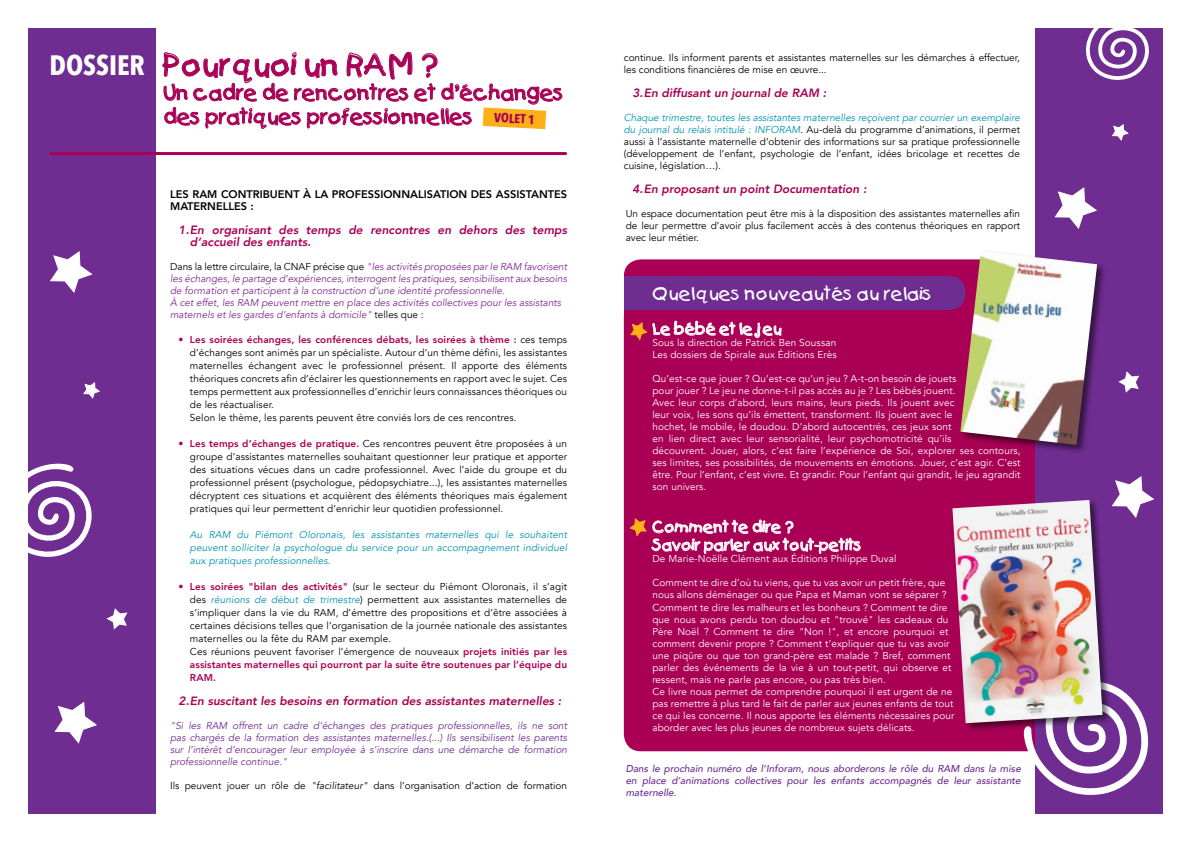
<style>
.page{position:relative;width:1191px;height:842px;background:#fff}
.page>*{position:absolute;margin:0;border:0;box-sizing:border-box;transform-origin:0 0}
.t1{font:30px "Kids Plain";color:#a90056}
.t2{font:700 28px "Avenir Next Condensed";color:#fff}
.t3{font:20px/24px "Kids Plain";color:#a90056}
.t4{font:18px "Kids Plain";color:#fff}
.t5{font:15px/18px "Kids Plain";color:#fff}
.t6{font:700 13px "Avenir Next Condensed";color:#a90056}
.t7{font:italic 800 12px/12px "Avenir";color:#a90056}
.t8{font:800 11px/12px "Avenir";color:#000}
.t9{font:10px/13px "Avenir";letter-spacing:.01em;color:#000}
.t10{font:10px/12px "Avenir";letter-spacing:.01em;color:#fff}
.t11{font:italic 10px/12px "Avenir";color:#812990}
.t12{font:italic 10px/12px "Avenir";color:#6f2c91;text-align:justify}
.t13{font:italic 10px/13px "Avenir";letter-spacing:.01em;color:#0093b0;text-align:justify}
.t14{font:italic 500 10px/12px "Avenir";color:#6f2c91;text-align:justify}
.s1{font-style:normal;color:#000}
.s2{font-weight:800;color:#a90056}
.s3{font-style:italic;color:#0092b3}
.s4{font-style:italic}
.s5{font-style:italic;color:#0093b0}
</style>
<div class="page">
<div style="left:624px;top:259px;width:440px;height:492px;background:#a90056;border-radius:17px"></div>
<div style="left:602px;top:276px;width:363px;height:34px;background:#6f2c91;border-radius:16px"></div>
<div style="left:1035px;top:28px;width:127px;height:786px;background:#6f2c91"></div>
<svg style="left:1023px;top:685px;width:125px;height:110px"></svg>
<div style="left:28px;top:28px;width:128px;height:786px;background:#6f2c91"></div>
<hr style="left:51px;top:152px;width:514px;height:3px;background:#a90056">
<svg style="left:28px;top:463px;width:64px;height:94px"></svg>
<svg style="left:1112px;top:124px;width:17px;height:17px"></svg>
<svg style="left:83px;top:382px;width:17px;height:17px"></svg>
<svg style="left:1118px;top:371px;width:21px;height:22px"></svg>
<svg style="left:106px;top:608px;width:22px;height:22px"></svg>
<svg style="left:1085px;top:28px;width:64px;height:52px"></svg>
<svg style="left:1054px;top:187px;width:43px;height:42px"></svg>
<svg style="left:50px;top:251px;width:43px;height:42px"></svg>
<svg style="left:1112px;top:476px;width:43px;height:42px"></svg>
<svg style="left:54px;top:701px;width:43px;height:43px"></svg>
<svg style="left:162px;top:51px;width:401px;height:78px"></svg>
<div style="left:959px;top:250px;width:147px;height:204px;background:#000;opacity:.55"></div>
<img style="left:960px;top:251px;width:137px;height:194px">
<svg style="left:630px;top:321px;width:151px;height:20px"></svg>
<svg style="left:629px;top:518px;width:232px;height:36px"></svg>
<div style="left:951px;top:499px;width:160px;height:234px;background:#000;opacity:.55"></div>
<img style="left:952px;top:500px;width:150px;height:223px">
<div style="left:595px;top:259px;width:29px;height:56px;background:#fff"></div>
<h2 class="t2" style="left:50px;top:48px;width:97px">DOSSIER</h2>
<h1 class="t1" style="left:164px;top:47px;width:276px">Pourquoi un RAM ?</h1>
<h3 class="t3" style="left:164px;top:81px;width:402px">Un cadre de rencontres et d’échanges des pratiques professionnelles</h3>
<h3 class="t6" style="left:494px;top:110px;width:42px;rotate:3deg">VOLET 1</h3>
<p class="t8" style="left:170px;top:188px;width:398px">Les RAM contribuent à la professionnalisation des assistantes maternelles :</p>
<p class="t7" style="left:190px;top:224px;width:379px;text-indent:-11px">1.En organisant des temps de rencontres en dehors des temps d’accueil des enfants.</p>
<p class="t11" style="left:170px;top:261px;width:398px"><span class="s1">Dans la lettre circulaire, la CNAF précise que</span> "les activités proposées par le RAM favorisent les échanges, le partage d’expériences, interrogent les pratiques, sensibilisent aux besoins de formation et participent à la construction d’une identité professionnelle.<br>À cet effet, les RAM peuvent mettre en place des activités collectives pour les assistants maternels et les gardes d’enfants à domicile" <span class="s1">telles que :</span></p>
<p class="t9" style="left:190px;top:333px;width:379px;text-indent:-11px"><span class="s2">• Les soirées échanges, les conférences débats, les soirées à thème :</span> ces temps d’échanges sont animés par un spécialiste. Autour d’un thème défini, les assistantes maternelles échangent avec le professionnel présent. Il apporte des éléments théoriques concrets afin d’éclairer les questionnements en rapport avec le sujet. Ces temps permettent aux professionnelles d’enrichir leurs connaissances théoriques ou de les réactualiser.<br>Selon le thème, les parents peuvent être conviés lors de ces rencontres.</p>
<p class="t9" style="left:190px;top:437px;width:379px;text-align:justify;text-indent:-11px"><span class="s2">• Les temps d’échanges de pratique.</span> Ces rencontres peuvent être proposées à un groupe d’assistantes maternelles souhaitant questionner leur pratique et apporter des situations vécues dans un cadre professionnel. Avec l’aide du groupe et du professionnel présent (psychologue, pédopsychiatre...), les assistantes maternelles décryptent ces situations et acquièrent des éléments théoriques mais également pratiques qui leur permettent d’enrichir leur quotidien professionnel.</p>
<p class="t13" style="left:190px;top:528px;width:379px">Au RAM du Piémont Oloronais, les assistantes maternelles qui le souhaitent peuvent solliciter la psychologue du service pour un accompagnement individuel aux pratiques professionnelles.</p>
<p class="t9" style="left:190px;top:580px;width:379px;text-indent:-11px"><span class="s2">• Les soirées "bilan des activités"</span> (sur le secteur du Piémont Oloronais, il s’agit des <span class="s3">réunions de début de trimestre</span>) permettent aux assistantes maternelles de s’impliquer dans la vie du RAM, d’émettre des propositions et d’être associées à certaines décisions telles que l’organisation de la journée nationale des assistantes maternelles ou la fête du RAM par exemple.<br>Ces réunions peuvent favoriser l’émergence de nouveaux <span class="s2">projets initiés par les assistantes maternelles qui pourront par la suite être soutenues par l’équipe du RAM.</span></p>
<p class="t7" style="left:179px;top:695px;width:384px">2.En suscitant les besoins en formation des assistantes maternelles :</p>
<p class="t12" style="left:170px;top:720px;width:398px">"Si les RAM offrent un cadre d’échanges des pratiques professionnelles, ils ne sont pas chargés de la formation des assistantes maternelles.(...) Ils sensibilisent les parents sur l’intérêt d’encourager leur employée à s’inscrire dans une démarche de formation professionnelle continue."</p>
<p class="t9" style="left:170px;top:779px;width:398px">Ils peuvent jouer un rôle de <span class="s4">"facilitateur"</span> dans l’organisation d’action de formation</p>
<p class="t9" style="left:624px;top:52px;width:397px;line-height:12px">continue. Ils informent parents et assistantes maternelles sur les démarches à effectuer, les conditions financières de mise en œuvre...</p>
<p class="t7" style="left:632px;top:87px;width:195px">3.En diffusant un journal de RAM :</p>
<p class="t9" style="left:624px;top:112px;width:398px;line-height:12px;text-align:justify"><span class="s5">Chaque trimestre, toutes les assistantes maternelles reçoivent par courrier un exemplaire du journal du relais intitulé : INFORAM</span>. Au-delà du programme d’animations, il permet aussi à l’assistante maternelle d’obtenir des informations sur sa pratique professionnelle (développement de l’enfant, psychologie de l’enfant, idées bricolage et recettes de cuisine, législation…).</p>
<p class="t7" style="left:632px;top:183px;width:236px">4.En proposant un point Documentation :</p>
<p class="t9" style="left:625px;top:208px;width:396px;line-height:12px;text-align:justify">Un espace documentation peut être mis à la disposition des assistantes maternelles afin de leur permettre d’avoir plus facilement accès à des contenus théoriques en rapport avec leur métier.</p>
<h3 class="t4" style="left:652px;top:282px;width:281px">Quelques nouveautés au relais</h3>
<h3 class="t5" style="left:652px;top:320px;width:131px">Le bébé et le jeu</h3>
<p class="t10" style="left:652px;top:337px;width:186px">Sous la direction de Patrick Ben Soussan<br>Les dossiers de Spirale aux Éditions Erès</p>
<p class="t10" style="left:652px;top:373px;width:370px">Qu’est-ce que jouer ? Qu’est-ce qu’un jeu ? A-t-on besoin de jouets<br>pour jouer ? Le jeu ne donne-t-il pas accès au je ? Les bébés jouent.<br>Avec leur corps d’abord, leurs mains, leurs pieds. Ils jouent avec<br>leur voix, les sons qu’ils émettent, transforment. Ils jouent avec le<br>hochet, le mobile, le doudou. D’abord autocentrés, ces jeux sont<br>en lien direct avec leur sensorialité, leur psychomotricité qu’ils<br>découvrent. Jouer, alors, c’est faire l’expérience de Soi, explorer ses contours, ses limites, ses possibilités, de mouvements en émotions. Jouer, c’est agir. C’est être. Pour l’enfant, c’est vivre. Et grandir. Pour l’enfant qui grandit, le jeu agrandit son univers.</p>
<h3 class="t5" style="left:652px;top:518px;width:211px">Comment te dire ?<br>Savoir parler aux tout-petits</h3>
<p class="t10" style="left:652px;top:553px;width:246px">De Marie-Noëlle Clément aux Éditions Philippe Duval</p>
<p class="t10" style="left:652px;top:577px;width:304px">Comment te dire d’où tu viens, que tu vas avoir un petit frère, que nous allons déménager ou que Papa et Maman vont se séparer ?<br>Comment te dire les malheurs et les bonheurs ? Comment te dire que nous avons perdu ton doudou et "trouvé" les cadeaux du Père Noël ? Comment te dire "Non !", et encore pourquoi et comment devenir propre ? Comment t’expliquer que tu vas avoir une piqûre ou que ton grand-père est malade ? Bref, comment parler des événements de la vie à un tout-petit, qui observe et ressent, mais ne parle pas encore, ou pas très bien.<br>Ce livre nous permet de comprendre pourquoi il est urgent de ne pas remettre à plus tard le fait de parler aux jeunes enfants de tout ce qui les concerne. I l nous apporte les éléments nécessaires pour aborder avec les plus jeunes de nombreux sujets délicats.</p>
<p class="t14" style="left:625px;top:763px;width:397px">Dans le prochain numéro de l’Inforam, nous aborderons le rôle du RAM dans la mise en place d’animations collectives pour les enfants accompagnés de leur assistante maternelle.</p>
</div>
